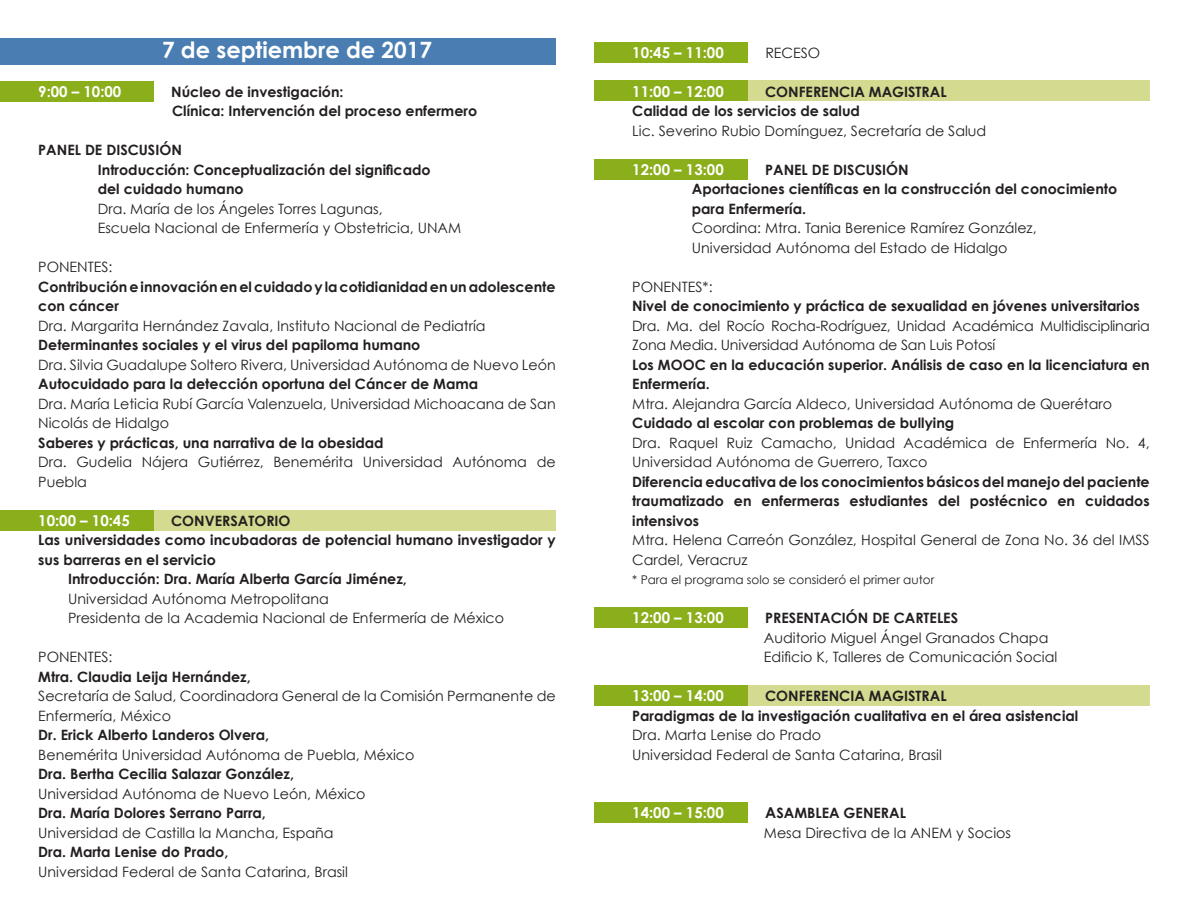
<style>
.page{position:relative;width:1188px;height:918px;background:#fff}
.page>*{position:absolute;margin:0;border:0;box-sizing:border-box;transform-origin:0 0}
.fechas{font:700 22.5px "Century Gothic";color:#fff}
._00txt{font:700 15px "Century Gothic";color:#fff}
._00txt-2{font:700 14.25px/19.5px "Century Gothic";color:#231f20}
.integrantes{font:14.25px/19.5px "Century Gothic";color:#231f20}
._00txt-3{font:14.25px/19.5px "Century Gothic";color:#231f20}
.integrantes-2{font:700 14.25px/19.5px "Century Gothic";color:#231f20}
._00txt-4{font:12px "Century Gothic";color:#231f20}
.s1{font-size:15px}
</style>
<div class="page">
<div style="left:0;top:82px;width:153px;height:20px;background:#8baf1b"></div>
<div style="left:594px;top:43px;width:153px;height:20px;background:#8baf1b"></div>
<div style="left:135px;top:511px;width:421px;height:20px;background:#d4db91"></div>
<div style="left:0;top:511px;width:153px;height:20px;background:#8baf1b"></div>
<div style="left:729px;top:80px;width:421px;height:21px;background:#d4db91"></div>
<div style="left:594px;top:81px;width:153px;height:20px;background:#8baf1b"></div>
<div style="left:594px;top:159px;width:153px;height:21px;background:#8baf1b"></div>
<div style="left:594px;top:607px;width:153px;height:21px;background:#8baf1b"></div>
<div style="left:595px;top:803px;width:153px;height:20px;background:#8baf1b"></div>
<div style="left:0;top:38px;width:556px;height:27px;background:#4a7db2"></div>
<div style="left:729px;top:686px;width:421px;height:20px;background:#d4db91"></div>
<div style="left:594px;top:686px;width:153px;height:20px;background:#8baf1b"></div>
<p class="fechas" style="left:162px;top:35px;width:271px">7 de septiembre de 2017</p>
<p class="_00txt" style="left:38px;top:82px;width:85px">9:00 – 10:00</p>
<p class="_00txt-2" style="left:171px;top:82px;width:174px">Núcleo de investigación:</p>
<p class="_00txt-2" style="left:172px;top:101px;width:306px">Clínica: Intervención del proceso enfermero</p>
<p class="_00txt-2" style="left:38px;top:140px;width:145px">PANEL DE DISCUSIÓN</p>
<p class="_00txt-2" style="left:98px;top:160px;width:334px">Introducción: Conceptualización del significado</p>
<p class="_00txt-2" style="left:98px;top:179px;width:147px">del cuidado humano</p>
<p class="integrantes" style="left:98px;top:199px;width:286px">Dra. María de los Ángeles Torres Lagunas,</p>
<p class="integrantes" style="left:98px;top:218px;width:365px">Escuela Nacional de Enfermería y Obstetricia, UNAM</p>
<p class="integrantes" style="left:38px;top:257px;width:76px">PONENTES:</p>
<p class="integrantes-2" style="left:38px;top:277px;width:519px">Contribución e innovación en el cuidado y la cotidianidad en un adolescente con cáncer</p>
<p class="integrantes" style="left:38px;top:316px;width:449px">Dra. Margarita Hernández Zavala, Instituto Nacional de Pediatría</p>
<p class="integrantes-2" style="left:38px;top:335px;width:384px">Determinantes sociales y el virus del papiloma humano</p>
<p class="integrantes" style="left:38px;top:355px;width:519px">Dra. Silvia Guadalupe Soltero Rivera, Universidad Autónoma de Nuevo León</p>
<p class="integrantes-2" style="left:38px;top:374px;width:442px">Autocuidado para la detección oportuna del Cáncer de Mama</p>
<p class="integrantes" style="left:38px;top:394px;width:519px">Dra. María Leticia Rubí García Valenzuela, Universidad Michoacana de San<br>Nicolás de Hidalgo</p>
<p class="integrantes-2" style="left:38px;top:433px;width:347px">Saberes y prácticas, una narrativa de la obesidad</p>
<p class="integrantes" style="left:38px;top:452px;width:519px">Dra. Gudelia Nájera Gutiérrez, Benemérita Universidad Autónoma de<br>Puebla</p>
<p class="_00txt" style="left:38px;top:511px;width:93px">10:00 – 10:45</p>
<p class="_00txt-2" style="left:171px;top:511px;width:121px">CONVERSATORIO</p>
<p class="_00txt-2" style="left:38px;top:530px;width:519px">Las universidades como incubadoras de potencial humano investigador y sus barreras en el servicio</p>
<p class="integrantes-2" style="left:68px;top:569px;width:340px">Introducción: Dra. María Alberta García Jiménez,</p>
<p class="integrantes" style="left:68px;top:589px;width:262px">Universidad Autónoma Metropolitana</p>
<p class="integrantes" style="left:68px;top:608px;width:438px">Presidenta de la Academia Nacional de Enfermería de México</p>
<p class="integrantes" style="left:38px;top:647px;width:76px">PONENTES:</p>
<p class="integrantes-2" style="left:38px;top:667px;width:214px">Mtra. Claudia Leija Hernández,</p>
<p class="integrantes" style="left:38px;top:686px;width:519px">Secretaría de Salud, Coordinadora General de la Comisión Permanente de<br>Enfermería, México</p>
<p class="integrantes-2" style="left:38px;top:725px;width:232px">Dr. Erick Alberto Landeros Olvera,</p>
<p class="integrantes" style="left:38px;top:745px;width:378px">Benemérita Universidad Autónoma de Puebla, México</p>
<p class="integrantes-2" style="left:38px;top:764px;width:257px">Dra. Bertha Cecilia Salazar González,</p>
<p class="integrantes" style="left:38px;top:784px;width:329px">Universidad Autónoma de Nuevo León, México</p>
<p class="integrantes-2" style="left:38px;top:803px;width:229px">Dra. María Dolores Serrano Parra,</p>
<p class="integrantes" style="left:38px;top:823px;width:297px">Universidad de Castilla la Mancha, España</p>
<p class="integrantes-2" style="left:38px;top:842px;width:192px">Dra. Marta Lenise do Prado,</p>
<p class="integrantes" style="left:38px;top:862px;width:311px">Universidad Federal de Santa Catarina, Brasil</p>
<p class="_00txt" style="left:632px;top:43px;width:93px">10:45 – 11:00</p>
<p class="_00txt-3" style="left:765px;top:43px;width:56px">RECESO</p>
<p class="_00txt" style="left:632px;top:82px;width:93px">11:00 – 12:00</p>
<p class="_00txt-2" style="left:765px;top:82px;width:183px">CONFERENCIA MAGISTRAL</p>
<p class="_00txt-2" style="left:632px;top:101px;width:229px">Calidad de los servicios de salud</p>
<p class="integrantes" style="left:632px;top:121px;width:356px">Lic. Severino Rubio Domínguez, Secretaría de Salud</p>
<p class="_00txt" style="left:632px;top:160px;width:93px">12:00 – 13:00</p>
<p class="_00txt-2" style="left:765px;top:160px;width:145px">PANEL DE DISCUSIÓN</p>
<p class="_00txt-2" style="left:692px;top:179px;width:427px">Aportaciones científicas en la construcción del conocimiento</p>
<p class="_00txt-2" style="left:692px;top:199px;width:116px">para Enfermería.</p>
<p class="_00txt-3" style="left:692px;top:218px;width:346px">Coordina: Mtra. Tania Berenice Ramírez González,</p>
<p class="_00txt-3" style="left:692px;top:238px;width:317px">Universidad Autónoma del Estado de Hidalgo</p>
<p class="_00txt-3" style="left:632px;top:277px;width:82px">PONENTES*:</p>
<p class="_00txt-2" style="left:632px;top:296px;width:509px">Nivel de conocimiento y práctica de sexualidad en jóvenes universitarios</p>
<p class="_00txt-3" style="left:632px;top:316px;width:519px">Dra. Ma. del Rocío Rocha-Rodríguez, Unidad Académica Multidisciplinaria<br>Zona Media. Universidad Autónoma de San Luis Potosí</p>
<p class="_00txt-2" style="left:632px;top:355px;width:519px">Los MOOC en la educación superior. Análisis de caso en la licenciatura en<br>Enfermería.</p>
<p class="_00txt-3" style="left:632px;top:394px;width:481px">Mtra. Alejandra García Aldeco, Universidad Autónoma de Querétaro</p>
<p class="_00txt-2" style="left:632px;top:413px;width:324px">Cuidado al escolar con problemas de bullying</p>
<p class="_00txt-3" style="left:632px;top:433px;width:519px">Dra. Raquel Ruiz Camacho, Unidad Académica de Enfermería No. 4,<br>Universidad Autónoma de Guerrero, Taxco</p>
<p class="_00txt-2" style="left:632px;top:472px;width:519px;text-align:justify">Diferencia educativa de los conocimientos básicos del manejo del paciente traumatizado en enfermeras estudiantes del postécnico en cuidados intensivos</p>
<p class="_00txt-3" style="left:632px;top:530px;width:519px">Mtra. Helena Carreón González, Hospital General de Zona No. 36 del IMSS<br>Cardel, Veracruz</p>
<p class="_00txt-4" style="left:632px;top:573px;width:304px">* Para el programa solo se consideró el primer autor</p>
<p class="_00txt" style="left:632px;top:608px;width:93px">12:00 – 13:00</p>
<p class="_00txt-2" style="left:765px;top:608px;width:194px">PRESENTACIÓN DE CARTELES</p>
<p class="_00txt-3" style="left:764px;top:628px;width:286px">Auditorio Miguel Ángel Granados Chapa</p>
<p class="_00txt-3" style="left:764px;top:647px;width:295px">Edificio K, Talleres de Comunicación Social</p>
<p class="_00txt" style="left:632px;top:686px;width:93px">13:00 – 14:00</p>
<p class="_00txt-2" style="left:765px;top:686px;width:183px">CONFERENCIA MAGISTRAL</p>
<p class="_00txt-2" style="left:632px;top:706px;width:448px">Paradigmas de la investigación cualitativa en el área asistencial</p>
<p class="integrantes" style="left:632px;top:725px;width:190px">Dra. Marta Lenise do Prado</p>
<p class="integrantes" style="left:632px;top:745px;width:311px">Universidad Federal de Santa Catarina, Brasil</p>
<p class="_00txt" style="left:632px;top:803px;width:93px">14:00 – 15:00</p>
<p class="_00txt-2" style="left:765px;top:803px;width:142px"><span class="s1">A</span>SAMBLEA GENERAL</p>
<p class="_00txt-3" style="left:764px;top:823px;width:249px">Mesa Directiva de la ANEM y Socios</p>
</div>
